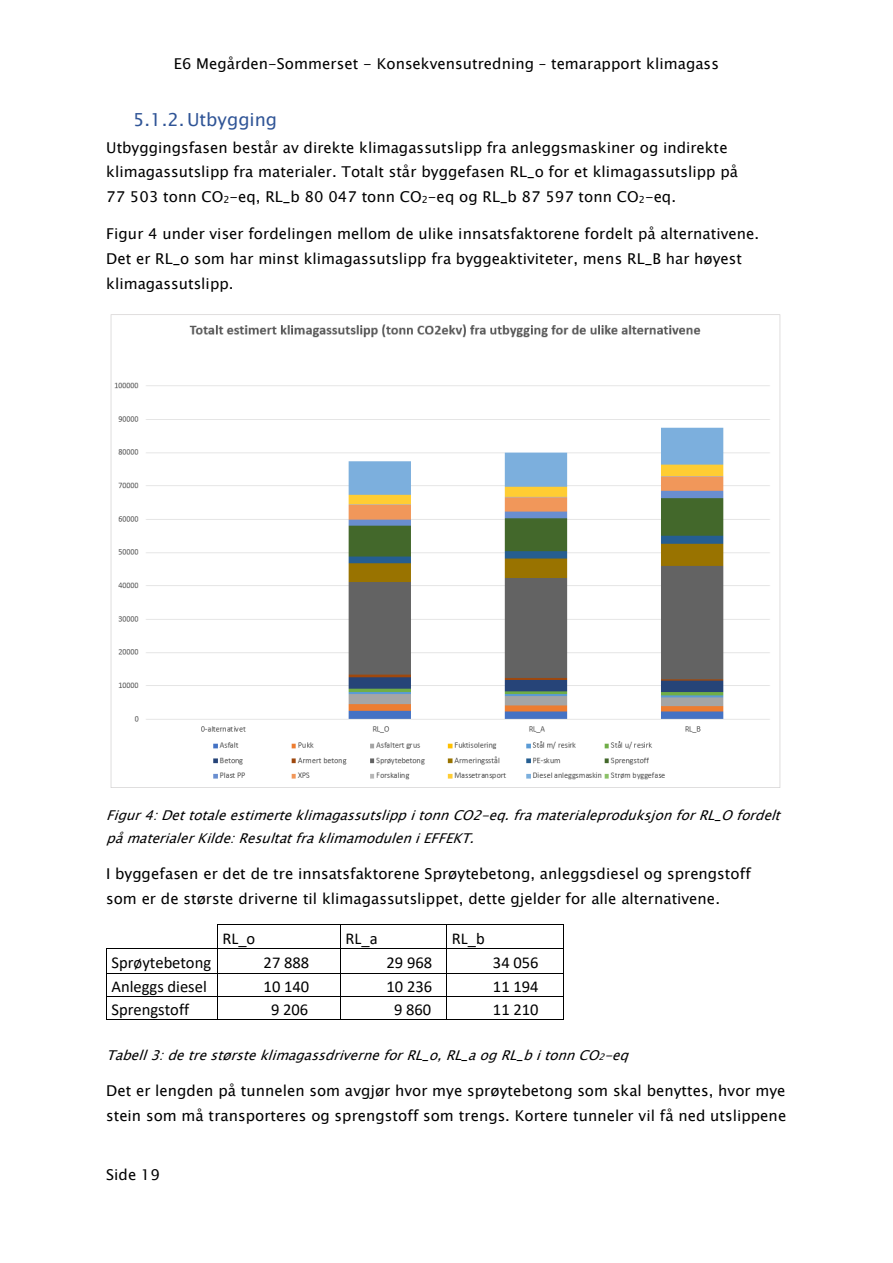
<style>
.page{position:relative;width:893px;height:1263px;background:#fff}
.page>*{position:absolute;margin:0;border:0;box-sizing:border-box;transform-origin:0 0}
.t1{font:18px "Lucida Sans Unicode";color:#2f5496}
.t2{font:16.5px "Calibri";color:#000}
.t3{font:15px/24.9px "Lucida Sans Unicode";color:#000}
.t4{font:italic 13.5px/22.5px "Lucida Sans Unicode";letter-spacing:.005em;color:#000}
.s1{font-size:9.75px}
.s2{font-size:9px}
</style>
<div class="page">
<hr style="left:218px;top:924px;width:122px;height:1px;background:#000">
<hr style="left:341px;top:924px;width:105px;height:1px;background:#000">
<hr style="left:447px;top:924px;width:116px;height:1px;background:#000">
<hr style="left:107px;top:948px;width:110px;height:1px;background:#000">
<hr style="left:218px;top:948px;width:122px;height:1px;background:#000">
<hr style="left:341px;top:948px;width:105px;height:1px;background:#000">
<hr style="left:447px;top:948px;width:116px;height:1px;background:#000">
<hr style="left:107px;top:973px;width:110px;height:1px;background:#000">
<hr style="left:218px;top:973px;width:122px;height:1px;background:#000">
<hr style="left:341px;top:973px;width:105px;height:1px;background:#000">
<hr style="left:447px;top:973px;width:116px;height:1px;background:#000">
<hr style="left:107px;top:996px;width:110px;height:1px;background:#000">
<hr style="left:218px;top:996px;width:122px;height:1px;background:#000">
<hr style="left:341px;top:996px;width:105px;height:1px;background:#000">
<hr style="left:447px;top:996px;width:116px;height:1px;background:#000">
<svg style="left:106px;top:948px;width:1px;height:72px"></svg>
<hr style="left:107px;top:1019px;width:110px;height:1px;background:#000">
<svg style="left:217px;top:924px;width:1px;height:96px"></svg>
<hr style="left:218px;top:1019px;width:122px;height:1px;background:#000">
<svg style="left:340px;top:924px;width:1px;height:96px"></svg>
<hr style="left:341px;top:1019px;width:105px;height:1px;background:#000">
<svg style="left:446px;top:924px;width:1px;height:96px"></svg>
<hr style="left:447px;top:1019px;width:116px;height:1px;background:#000">
<svg style="left:563px;top:924px;width:1px;height:96px"></svg>
<img style="left:110px;top:314px;width:671px;height:474px">
<p class="t3" style="left:174px;top:50px;width:547px">E6 Megården-Sommerset - Konsekvensutredning – temarapport klimagass</p>
<h3 class="t1" style="left:133px;top:106px;width:145px">5.1.2.Utbygging</h3>
<p class="t3" style="left:106px;top:133px;width:633px">Utbyggingsfasen består av direkte klimagassutslipp fra anleggsmaskiner og indirekte klimagassutslipp fra materialer. Totalt står byggefasen RL_o for et klimagassutslipp på<br>77 503 tonn CO<span class="s1">2</span>-eq, RL_b 80 047 tonn CO<span class="s1">2</span>-eq og RL_b 87 597 tonn CO<span class="s1">2</span>-eq.</p>
<p class="t3" style="left:106px;top:220px;width:654px">Figur 4 under viser fordelingen mellom de ulike innsatsfaktorene fordelt på alternativene.<br>Det er RL_o som har minst klimagassutslipp fra byggeaktiviteter, mens RL_B har høyest klimagassutslipp.</p>
<p class="t4" style="left:106px;top:803px;width:679px">Figur4:Dettotaleestimerteklimagassutslipp itonn CO2-eq.framaterialeproduksjon forRL_O fordelt på materialerKilde:ResultatfraklimamoduleniEFFEKT.</p>
<p class="t3" style="left:106px;top:860px;width:646px">I byggefasen er det de tre innsatsfaktorene Sprøytebetong, anleggsdiesel og sprengstoff som er de største driverne til klimagassutslippet, dette gjelder for alle alternativene.</p>
<p class="t2" style="left:223px;top:932px;width:34px">RL_o</p>
<p class="t2" style="left:345px;top:932px;width:34px">RL_a</p>
<p class="t2" style="left:452px;top:932px;width:35px">RL_b</p>
<p class="t2" style="left:112px;top:956px;width:101px">Sprøytebetong</p>
<p class="t2" style="left:264px;top:956px;width:47px">27 888</p>
<p class="t2" style="left:387px;top:956px;width:47px">29 968</p>
<p class="t2" style="left:493px;top:956px;width:47px">34 056</p>
<p class="t2" style="left:112px;top:979px;width:97px">Anleggs diesel</p>
<p class="t2" style="left:264px;top:979px;width:47px">10 140</p>
<p class="t2" style="left:387px;top:979px;width:47px">10 236</p>
<p class="t2" style="left:493px;top:979px;width:47px">11 194</p>
<p class="t2" style="left:112px;top:1002px;width:79px">Sprengstoff</p>
<p class="t2" style="left:271px;top:1002px;width:39px">9 206</p>
<p class="t2" style="left:394px;top:1002px;width:39px">9 860</p>
<p class="t2" style="left:493px;top:1002px;width:47px">11 210</p>
<p class="t4" style="left:106px;top:1042px;width:528px">Tabell3: detrestørsteklimagassdriverneforRL_o,RL_a og RL_b itonn CO<span class="s2">2</span>-eq</p>
<p class="t3" style="left:106px;top:1076px;width:682px">Det er lengden på tunnelen som avgjør hvor mye sprøytebetong som skal benyttes, hvor mye stein som må transporteres og sprengstoff som trengs. Kortere tunneler vil få ned utslippene</p>
<p class="t3" style="left:106px;top:1161px;width:55px">Side 19</p>
</div>
